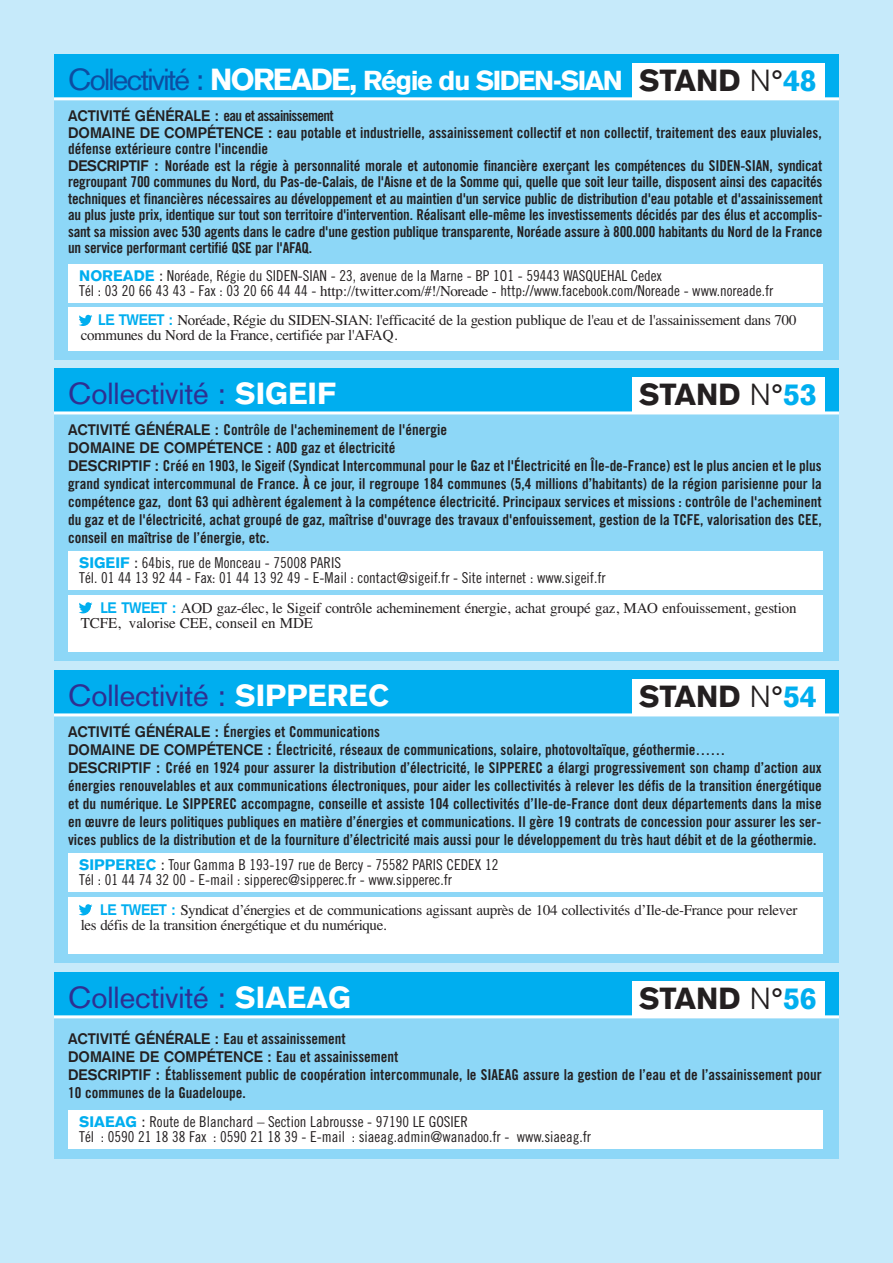
<style>
.page{position:relative;width:893px;height:1263px;background:#c6eafa}
.page>*{position:absolute;margin:0;border:0;box-sizing:border-box;transform-origin:0 0}
.t1{font:30px "Akzidenz Grotesk";color:#2e3092}
.t2{font:900 30px "Akzidenz Grotesk";color:#231f20}
.t3{font:900 27px "Akzidenz Grotesk";letter-spacing:-.055em;color:#fff}
.t4{font:15px/18px "Trade Gothic Bold Cond Twenty";color:#231f20}
.t5{font:15px/15px "Trade Gothic Cond Eighteen";color:#231f20}
.t6{font:15px/15px "Times";letter-spacing:-.02em;color:#231f20}
.t7{font:700 15px "Akzidenz Grotesk";color:#231f20}
.s1{font-weight:400;font-size:30px;color:#0d4da1}
.s2{font-size:30px}
.s3{font-family:"Akzidenz Grotesk";font-weight:700}
.s4{font-weight:300}
.s5{color:#00aeef}
.s6{font-family:"Akzidenz Grotesk";font-weight:900;color:#00aeef}
.s7{font-family:"Akzidenz Grotesk"}
.s8{font-family:"Times"}
.s9{font-family:"Akzidenz Grotesk";font-weight:700;color:#00aeef}
.s10{font-weight:900;color:#fff}
.s11{font-family:"Trade Gothic Bold Cond Twenty";font-weight:400}
</style>
<div class="page">
<div style="left:54px;top:368px;width:785px;height:293px;background:#8dd7f7"></div>
<div style="left:54px;top:368px;width:785px;height:45px;background:#00aeef"></div>
<div style="left:68px;top:552px;width:755px;height:38px;background:#fff"></div>
<div style="left:68px;top:595px;width:755px;height:56px;background:#fff"></div>
<div style="left:632px;top:377px;width:192px;height:35px;background:#fff"></div>
<hr style="left:54px;top:411px;width:785px;height:3px;background:#fff">
<svg style="left:79px;top:602px;width:13px;height:11px"></svg>
<div style="left:54px;top:972px;width:785px;height:187px;background:#8dd7f7"></div>
<div style="left:54px;top:972px;width:785px;height:45px;background:#00aeef"></div>
<div style="left:68px;top:1111px;width:755px;height:38px;background:#fff"></div>
<div style="left:632px;top:981px;width:192px;height:35px;background:#fff"></div>
<hr style="left:54px;top:1015px;width:785px;height:3px;background:#fff">
<div style="left:54px;top:54px;width:785px;height:305px;background:#8dd7f7"></div>
<div style="left:54px;top:54px;width:785px;height:45px;background:#00aeef"></div>
<div style="left:68px;top:264px;width:755px;height:38px;background:#fff"></div>
<div style="left:68px;top:307px;width:755px;height:44px;background:#fff"></div>
<div style="left:632px;top:63px;width:192px;height:35px;background:#fff"></div>
<hr style="left:54px;top:97px;width:785px;height:3px;background:#fff">
<svg style="left:79px;top:315px;width:13px;height:11px"></svg>
<div style="left:54px;top:670px;width:785px;height:293px;background:#8dd7f7"></div>
<div style="left:54px;top:670px;width:785px;height:45px;background:#00aeef"></div>
<div style="left:68px;top:854px;width:755px;height:38px;background:#fff"></div>
<div style="left:68px;top:897px;width:755px;height:56px;background:#fff"></div>
<div style="left:632px;top:679px;width:192px;height:35px;background:#fff"></div>
<hr style="left:54px;top:713px;width:785px;height:3px;background:#fff">
<svg style="left:79px;top:904px;width:13px;height:11px"></svg>
<h2 class="t3" style="left:68px;top:71px;width:556px"><span class="s1">Collectivité :</span> <span class="s2">NOREADE,</span> Régie du SIDEN-SIAN</h2>
<p class="t4" style="left:68px;top:109px;width:756px;line-height:16.5px"><span class="s3">ACTIVITÉ GÉNÉRALE :</span> eau et assainissement<br><span class="s3">DOMAINE DE COMPÉTENCE :</span> eau potable et industrielle, assainissement collectif et non collectif, traitement des eaux pluviales, défense extérieure contre l'incendie<br><span class="s3">DESCRIPTIF :</span> Noréade est la régie à personnalité morale et autonomie financière exerçant les compétences du SIDEN-SIAN, syndicat regroupant 700 communes du Nord, du Pas-de-Calais, de l'Aisne et de la Somme qui, quelle que soit leur taille, disposent ainsi des capacités techniques et financières nécessaires au développement et au maintien d'un service public de distribution d'eau potable et d'assainissement au plus juste prix, identique sur tout son territoire d'intervention. Réalisant elle-même les investissements décidés par des élus et accomplis&shy;sant sa mission avec 530 agents dans le cadre d'une gestion publique transparente, Noréade assure à 800.000 habitants du Nord de la France un service performant certifié QSE par l'AFAQ.</p>
<h1 class="t2" style="left:639px;top:70px;width:179px">STAND <span class="s4">N</span>°<span class="s5">48</span></h1>
<p class="t5" style="left:79px;top:269px;width:696px"><span class="s6">NOREADE</span> <span class="s7">:</span> Noréade, Régie du SIDEN-SIAN - 23, avenue de la Marne - BP 1O1 - 59443 WASQUEHAL Cedex<br>Tél : 03 20 66 43 43 - Fax : 03 20 66 44 44 - <span class="s8">http://twitter.com/#!/Noreade -</span> http://www.facebook.com/Noreade - www.noreade.fr</p>
<p class="t6" style="left:81px;top:313px;width:717px;text-indent:17px"><span class="s9">LE TWEET :</span> Noréade, Régie du SIDEN-SIAN: l'efficacité de la gestion publique de l'eau et de l'assainissement dans 700 communes du Nord de la France, certifiée par l'AFAQ.</p>
<h1 class="t1" style="left:68px;top:383px;width:269px">Collectivité : <span class="s10">SIGEIF</span></h1>
<p class="t4" style="left:68px;top:422px;width:381px"><span class="s3">ACTIVITÉ GÉNÉRALE :</span> Contrôle de l'acheminement de l'énergie</p>
<p class="t7" style="left:68px;top:443px;width:329px">DOMAINE DE COMPÉTENCE : <span class="s11">AOD gaz et électricité</span></p>
<p class="t4" style="left:68px;top:458px;width:755px;text-align:justify"><span class="s3">DESCRIPTIF :</span> Créé en 1903, le Sigeif (Syndicat Intercommunal pour le Gaz et l'Électricité en Île-de-France) est le plus ancien et le plus grand syndicat intercommunal de France. À ce jour, il regroupe 184 communes (5,4 millions d’habitants) de la région parisienne pour la compétence gaz, dont 63 qui adhèrent également à la compétence électricité. Principaux services et missions : contrôle de l'acheminent du gaz et de l'électricité, achat groupé de gaz, maîtrise d'ouvrage des travaux d'enfouissement, gestion de la TCFE, valorisation des CEE, conseil en maîtrise de l’énergie, etc.</p>
<h1 class="t2" style="left:639px;top:384px;width:179px">STAND <span class="s4">N</span>°<span class="s5">53</span></h1>
<p class="t5" style="left:79px;top:557px;width:528px"><span class="s6">SIGEIF</span> <span class="s7">:</span> 64bis, rue de Monceau - 75008 PARIS<br>Tél. 01 44 13 92 44 - Fax: 01 44 13 92 49 - E-Mail : contact@sigeif.fr - Site internet : www.sigeif.fr</p>
<p class="t6" style="left:81px;top:600px;width:717px;text-indent:20px"><span class="s9">LE TWEET :</span> AOD gaz-élec, le Sigeif contrôle acheminement énergie, achat groupé gaz, MAO enfouissement, gestion<br>TCFE, valorise CEE, conseil en MDE</p>
<h1 class="t1" style="left:68px;top:684px;width:323px">Collectivité : <span class="s10">SIPPEREC</span></h1>
<p class="t4" style="left:68px;top:724px;width:755px"><span class="s3">ACTIVITÉ GÉNÉRALE :</span> Énergies et Communications<br><span class="s3">DOMAINE DE COMPÉTENCE :</span> Électricité, réseaux de communications, solaire, photovoltaïque, géothermie……<br><span class="s3">DESCRIPTIF :</span> Créé en 1924 pour assurer la distribution d’électricité, le SIPPEREC a élargi progressivement son champ d’action aux énergies renouvelables et aux communications électroniques, pour aider les collectivités à relever les défis de la transition énergétique et du numérique. Le SIPPEREC accompagne, conseille et assiste 104 collectivités d’Ile-de-France dont deux départements dans la mise en œuvre de leurs politiques publiques en matière d’énergies et communications. Il gère 19 contrats de concession pour assurer les ser&shy;vices publics de la distribution et de la fourniture d’électricité mais aussi pour le développement du très haut débit et de la géothermie.</p>
<h1 class="t2" style="left:639px;top:686px;width:179px">STAND <span class="s4">N</span>°<span class="s5">54</span></h1>
<p class="t5" style="left:79px;top:858px;width:421px"><span class="s6">SIPPEREC</span> <span class="s7">:</span> Tour Gamma B 193-197 rue de Bercy - 75582 PARIS CEDEX 12<br>Tél : 01 44 74 32 00 - E-mail : sipperec@sipperec.fr - www.sipperec.fr</p>
<p class="t6" style="left:81px;top:902px;width:718px;text-indent:19px"><span class="s9">LE TWEET :</span> Syndicat d’énergies et de communications agissant auprès de 104 collectivités d’Ile-de-France pour relever les défis de la transition énergétique et du numérique.</p>
<h1 class="t1" style="left:68px;top:986px;width:284px">Collectivité : <span class="s10">SIAEAG</span></h1>
<p class="t4" style="left:68px;top:1031px;width:279px"><span class="s3">ACTIVITÉ GÉNÉRALE :</span> Eau et assainissement</p>
<p class="t7" style="left:68px;top:1051px;width:332px">DOMAINE DE COMPÉTENCE : <span class="s11">Eau et assainissement</span></p>
<p class="t4" style="left:68px;top:1067px;width:755px"><span class="s3">DESCRIPTIF :</span> Établissement public de coopération intercommunale, le SIAEAG assure la gestion de l’eau et de l’assainissement pour<br>10 communes de la Guadeloupe.</p>
<h1 class="t2" style="left:639px;top:988px;width:179px">STAND <span class="s4">N</span>°<span class="s5">56</span></h1>
<p class="t5" style="left:79px;top:1115px;width:513px"><span class="s6">SIAEAG</span> <span class="s7">:</span> Route de Blanchard – Section Labrousse - 97190 LE GOSIER<br>Tél : 0590 21 18 38 Fax : 0590 21 18 39 - E-mail : siaeag.admin@wanadoo.fr - www.siaeag.fr</p>
</div>
